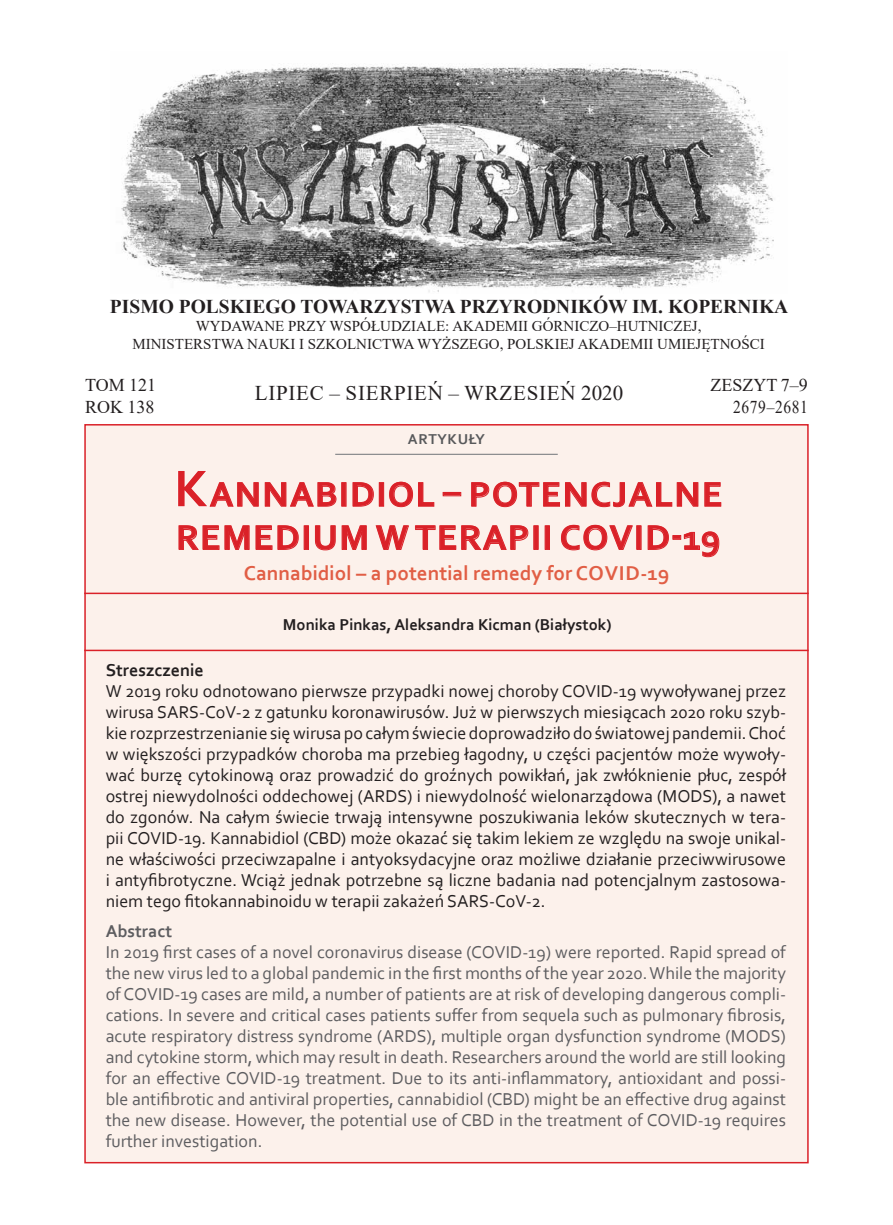
<style>
.page{position:relative;width:893px;height:1225px;background:#fff}
.page>*{position:absolute;margin:0;border:0;box-sizing:border-box;transform-origin:0 0}
.t1{font:700 36px/43.2px "Corbel";letter-spacing:.04em;color:#da2128}
.t2{font:700 21px "Corbel";color:#e15e45}
.t3{font:21px "Times New Roman";letter-spacing:.035em;color:#231f20}
.t4{font:700 19.5px "Times New Roman";color:#231f20}
.t5{font:18px/21px "Corbel";color:#231f20;text-align:justify}
.t6{font:18px/21px "Corbel";color:#5d5d60;text-align:justify}
.t7{font:18px "Times New Roman";color:#231f20}
.t8{font:700 18px "Corbel";color:#231f20}
.t9{font:18px "Times New Roman";letter-spacing:.04em;color:#231f20;scale:.86 1}
.t10{font:700 18px "Corbel";color:#5d5d60}
.t11{font:700 16.5px "Corbel";color:#231f20}
.t12{font:15px/18px "Times New Roman";color:#231f20;text-align:center}
.t13{font:700 15px "Corbel";letter-spacing:.04em;color:#58595b}
.s1{font-size:54px}
</style>
<div class="page">
<div style="left:84px;top:424px;width:725px;height:739px;background:#fcf1eb;border:2px solid #da2128"></div>
<hr style="left:84px;top:649px;width:725px;height:2px;background:#da2128">
<hr style="left:84px;top:592px;width:725px;height:2px;background:#da2128">
<img style="left:121px;top:63px;width:653px;height:229px">
<svg style="left:178px;top:470px;width:81px;height:37px"></svg>
<svg style="left:265px;top:482px;width:72px;height:25px"></svg>
<svg style="left:352px;top:482px;width:22px;height:25px"></svg>
<div style="left:379px;top:482px;width:5px;height:24px;border:1px solid #da2128"></div>
<svg style="left:389px;top:481px;width:46px;height:26px"></svg>
<div style="left:443px;top:492px;width:18px;height:4px;border:1px solid #da2128"></div>
<svg style="left:471px;top:481px;width:250px;height:26px"></svg>
<svg style="left:178px;top:525px;width:121px;height:25px"></svg>
<div style="left:304px;top:525px;width:5px;height:25px;border:1px solid #da2128"></div>
<svg style="left:315px;top:525px;width:52px;height:25px"></svg>
<svg style="left:375px;top:525px;width:34px;height:25px"></svg>
<svg style="left:415px;top:525px;width:114px;height:25px"></svg>
<div style="left:545px;top:525px;width:5px;height:25px;border:1px solid #da2128"></div>
<svg style="left:561px;top:525px;width:72px;height:25px"></svg>
<svg style="left:647px;top:525px;width:22px;height:25px"></svg>
<div style="left:673px;top:535px;width:8px;height:5px;border:1px solid #da2128"></div>
<svg style="left:684px;top:531px;width:36px;height:26px"></svg>
<hr style="left:335px;top:454px;width:223px;height:1px;background:#808285">
<p class="t4" style="left:110px;top:292px;width:680px">PISMO POLSKIEGO TOWARZYSTWA PRZYRODNIKÓW IM. KOPERNIKA</p>
<p class="t12" style="left:132px;top:316px;width:634px">WYDAWANE PRZY WSPÓŁUDZIALE: AKADEMII GÓRNICZO–HUTNICZEJ,<br>MINISTERSTWA NAUKI I SZKOLNICTWA WYŻSZEGO, POLSKIEJ AKADEMII UMIEJĘTNOŚCI</p>
<p class="t7" style="left:85px;top:372px;width:73px">TOM 121</p>
<p class="t7" style="left:710px;top:372px;width:99px">ZESZYT 7–9</p>
<p class="t7" style="left:85px;top:394px;width:71px">ROK 138</p>
<p class="t9" style="left:733px;top:394px;width:89px">2679–2681</p>
<p class="t3" style="left:255px;top:378px;width:370px">LIPIEC – SIERPIEŃ – WRZESIEŃ 2020</p>
<p class="t13" style="left:408px;top:430px;width:79px">ARTYKUŁY</p>
<h1 class="t1" style="left:174px;top:472px;width:550px"><span class="s1">K</span>ANNABIDIOL – POTENCJALNE<br>REMEDIUM W TERAPII COVID-19</h1>
<p class="t2" style="left:244px;top:559px;width:427px">Cannabidiol – a potential remedy for COVID-19</p>
<p class="t11" style="left:283px;top:614px;width:330px">Monika Pinkas, Aleksandra Kicman (Białystok)</p>
<p class="t8" style="left:106px;top:659px;width:100px">Streszczenie</p>
<p class="t5" style="left:106px;top:680px;width:682px">W 2019 roku odnotowano pierwsze przypadki nowej choroby COVID-19 wywoływanej przez wirusa SARS-CoV-2 z gatunku koronawirusów. Już w pierwszych miesiącach 2020 roku szyb&shy;kie rozprzestrzenianie się wirusa po całym świecie doprowadziło do światowej pandemii. Choć w większości przypadków choroba ma przebieg łagodny, u części pacjentów może wywoły&shy;wać burzę cytokinową oraz prowadzić do groźnych powikłań, jak zwłóknienie płuc, zespół ostrej niewydolności oddechowej (ARDS) i niewydolność wielonarządowa (MODS), a nawet do zgonów. Na całym świecie trwają intensywne poszukiwania leków skutecznych w tera&shy;pii COVID-19. Kannabidiol (CBD) może okazać się takim lekiem ze względu na swoje unikal&shy;ne właściwości przeciwzapalne i antyoksydacyjne oraz możliwe działanie przeciwwirusowe i antyfibrotyczne. Wciąż jednak potrzebne są liczne badania nad potencjalnym zastosowa&shy;niem tego fitokannabinoidu w terapii zakażeń SARS-CoV-2.</p>
<p class="t10" style="left:106px;top:919px;width:68px">Abstract</p>
<p class="t6" style="left:106px;top:941px;width:682px">In 2019 first cases of a novel coronavirus disease (COVID-19) were reported. Rapid spread of the new virus led to a global pandemic in the first months of the year 2020. While the majority of COVID-19 cases are mild, a number of patients are at risk of developing dangerous compli&shy;cations. In severe and critical cases patients suffer from sequela such as pulmonary fibrosis, acute respiratory distress syndrome (ARDS), multiple organ dysfunction syndrome (MODS) and cytokine storm, which may result in death. Researchers around the world are still looking for an effective COVID-19 treatment. Due to its anti-inflammatory, antioxidant and possi&shy;ble antifibrotic and antiviral properties, cannabidiol (CBD) might be an effective drug against the new disease. However, the potential use of CBD in the treatment of COVID-19 requires further investigation.</p>
</div>
